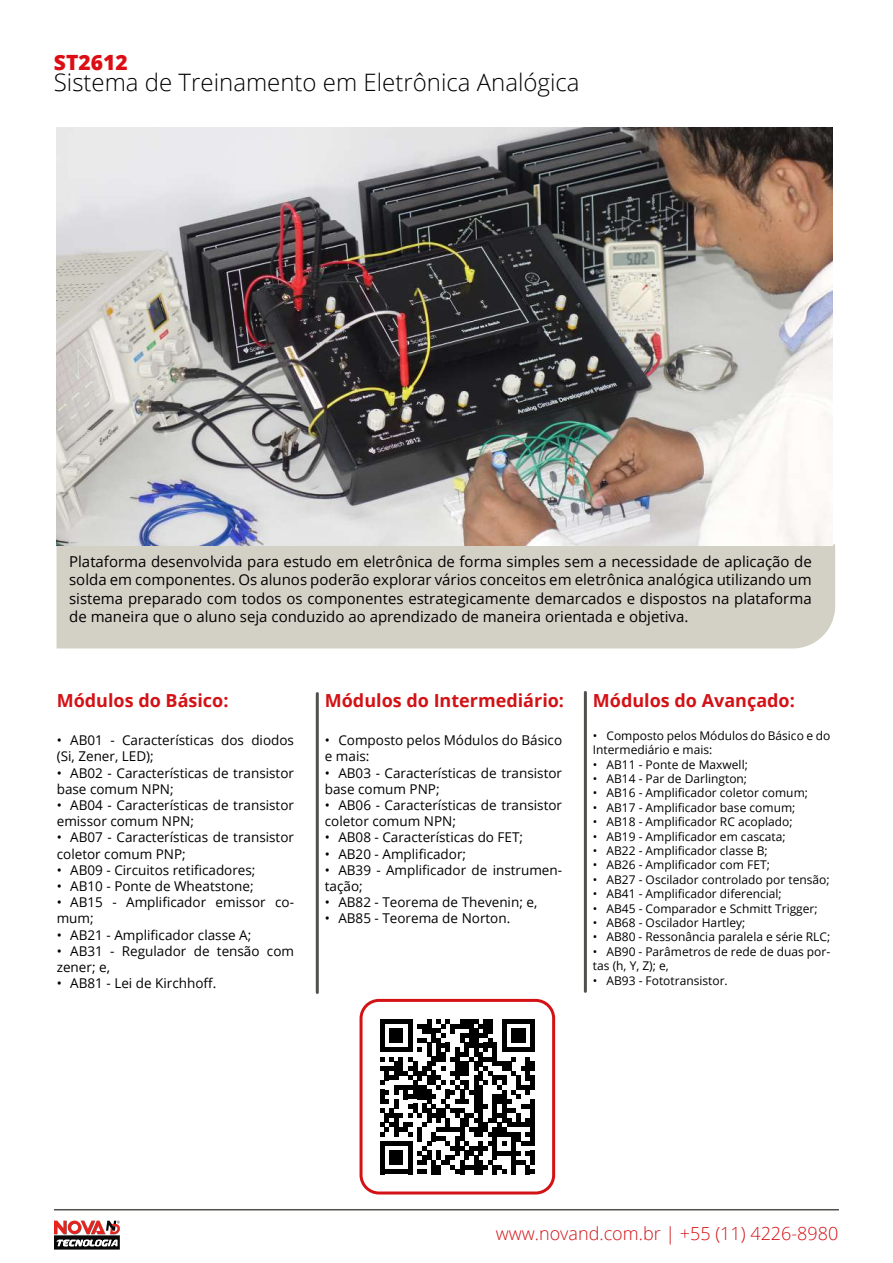
<style>
.page{position:relative;width:893px;height:1263px;background:#fff}
.page>*{position:absolute;margin:0;border:0;box-sizing:border-box;transform-origin:0 0}
.t1{font:300 24px "Open Sans";color:#000}
.t2{font:800 21px "Open Sans";color:#dc0d15}
.t3{font:700 18px "Open Sans";color:#d31216}
.t4{font:300 18px "Open Sans";color:#d31216}
.t5{font:15px/18px "Open Sans";color:#000;text-align:justify}
.t6{font:13.5px/16.2px "Open Sans";color:#000}
.t7{font:12px/14.4px "Open Sans";color:#000}
</style>
<div class="page">
<svg style="left:54px;top:1220px;width:66px;height:29px"></svg>
<hr style="left:54px;top:1209px;width:785px;height:1px;background:#50514d">
<div style="left:57px;top:544px;width:778px;height:104px;background:#d3d1c6"></div>
<hr style="left:316px;top:693px;width:3px;height:299px;background:#50514d">
<hr style="left:584px;top:692px;width:3px;height:299px;background:#50514d">
<img style="left:57px;top:128px;width:776px;height:417px">
<svg style="left:380px;top:1019px;width:155px;height:155px"></svg>
<div style="left:360px;top:999px;width:195px;height:195px;border:3px solid #d31216;border-radius:18px"></div>
<h2 class="t2" style="left:54px;top:46px;width:75px">ST2612</h2>
<h1 class="t1" style="left:54px;top:66px;width:527px">Sistema de Treinamento em Eletrônica Analógica</h1>
<p class="t5" style="left:69px;top:553px;width:744px">Plataforma desenvolvida para estudo em eletrônica de forma simples sem a necessidade de aplicação de solda em componentes. Os alunos poderão explorar vários conceitos em eletrônica analógica utilizando um sistema preparado com todos os componentes estrategicamente demarcados e dispostos na plataforma de maneira que o aluno seja conduzido ao aprendizado de maneira orientada e objetiva.</p>
<h3 class="t3" style="left:57px;top:688px;width:173px">Módulos do Básico:</h3>
<p class="t6" style="left:57px;top:732px;width:239px">• AB01 - Características dos diodos (Si, Zener, LED);</p>
<p class="t6" style="left:57px;top:764px;width:239px">• AB02 - Características de transistor base comum NPN;</p>
<p class="t6" style="left:57px;top:796px;width:239px">• AB04 - Características de transistor emissor comum NPN;</p>
<p class="t6" style="left:57px;top:829px;width:239px">• AB07 - Características de transistor coletor comum PNP;</p>
<p class="t6" style="left:57px;top:861px;width:200px">• AB09 - Circuitos retificadores;</p>
<p class="t6" style="left:57px;top:877px;width:198px">• AB10 - Ponte de Wheatstone;</p>
<p class="t6" style="left:57px;top:894px;width:239px">• AB15 - Amplificador emissor co&shy;mum;</p>
<p class="t6" style="left:57px;top:926px;width:196px">• AB21 - Amplificador classe A;</p>
<p class="t6" style="left:57px;top:942px;width:239px">• AB31 - Regulador de tensão com zener; e,</p>
<p class="t6" style="left:57px;top:975px;width:161px">• AB81 - Lei de Kirchhoff.</p>
<h3 class="t3" style="left:325px;top:688px;width:241px">Módulos do Intermediário:</h3>
<p class="t6" style="left:325px;top:732px;width:239px">• Composto pelos Módulos do Básico e mais:</p>
<p class="t6" style="left:325px;top:764px;width:239px">• AB03 - Características de transistor base comum PNP;</p>
<p class="t6" style="left:325px;top:796px;width:239px">• AB06 - Características de transistor coletor comum NPN;</p>
<p class="t6" style="left:325px;top:829px;width:200px">• AB08 - Características do FET;</p>
<p class="t6" style="left:325px;top:845px;width:143px">• AB20 - Amplificador;</p>
<p class="t6" style="left:325px;top:861px;width:239px">• AB39 - Amplificador de instrumen&shy;tação;</p>
<p class="t6" style="left:325px;top:894px;width:214px">• AB82 - Teorema de Thevenin; e,</p>
<p class="t6" style="left:325px;top:910px;width:187px">• AB85 - Teorema de Norton.</p>
<h3 class="t3" style="left:593px;top:688px;width:203px">Módulos do Avançado:</h3>
<p class="t7" style="left:593px;top:728px;width:239px">• Composto pelos Módulos do Básico e do<br>Intermediário e mais:</p>
<p class="t7" style="left:593px;top:757px;width:156px">• AB11 - Ponte de Maxwell;</p>
<p class="t7" style="left:593px;top:771px;width:156px">• AB14 - Par de Darlington;</p>
<p class="t7" style="left:593px;top:785px;width:217px">• AB16 - Amplificador coletor comum;</p>
<p class="t7" style="left:593px;top:800px;width:204px">• AB17 - Amplificador base comum;</p>
<p class="t7" style="left:593px;top:814px;width:201px">• AB18 - Amplificador RC acoplado;</p>
<p class="t7" style="left:593px;top:829px;width:194px">• AB19 - Amplificador em cascata;</p>
<p class="t7" style="left:593px;top:843px;width:176px">• AB22 - Amplificador classe B;</p>
<p class="t7" style="left:593px;top:857px;width:178px">• AB26 - Amplificador com FET;</p>
<p class="t7" style="left:593px;top:872px;width:238px">• AB27 - Oscilador controlado por tensão;</p>
<p class="t7" style="left:593px;top:886px;width:190px">• AB41 - Amplificador diferencial;</p>
<p class="t7" style="left:593px;top:901px;width:226px">• AB45 - Comparador e Schmitt Trigger;</p>
<p class="t7" style="left:593px;top:915px;width:154px">• AB68 - Oscilador Hartley;</p>
<p class="t7" style="left:593px;top:929px;width:239px">• AB80 - Ressonância paralela e série RLC;</p>
<p class="t7" style="left:593px;top:944px;width:239px">• AB90 - Parâmetros de rede de duas por&shy;tas (h, Y, Z); e,</p>
<p class="t7" style="left:593px;top:973px;width:136px">• AB93 - Fototransistor.</p>
<h3 class="t4" style="left:496px;top:1221px;width:344px">www.novand.com.br | +55 (11) 4226-8980</h3>
</div>
